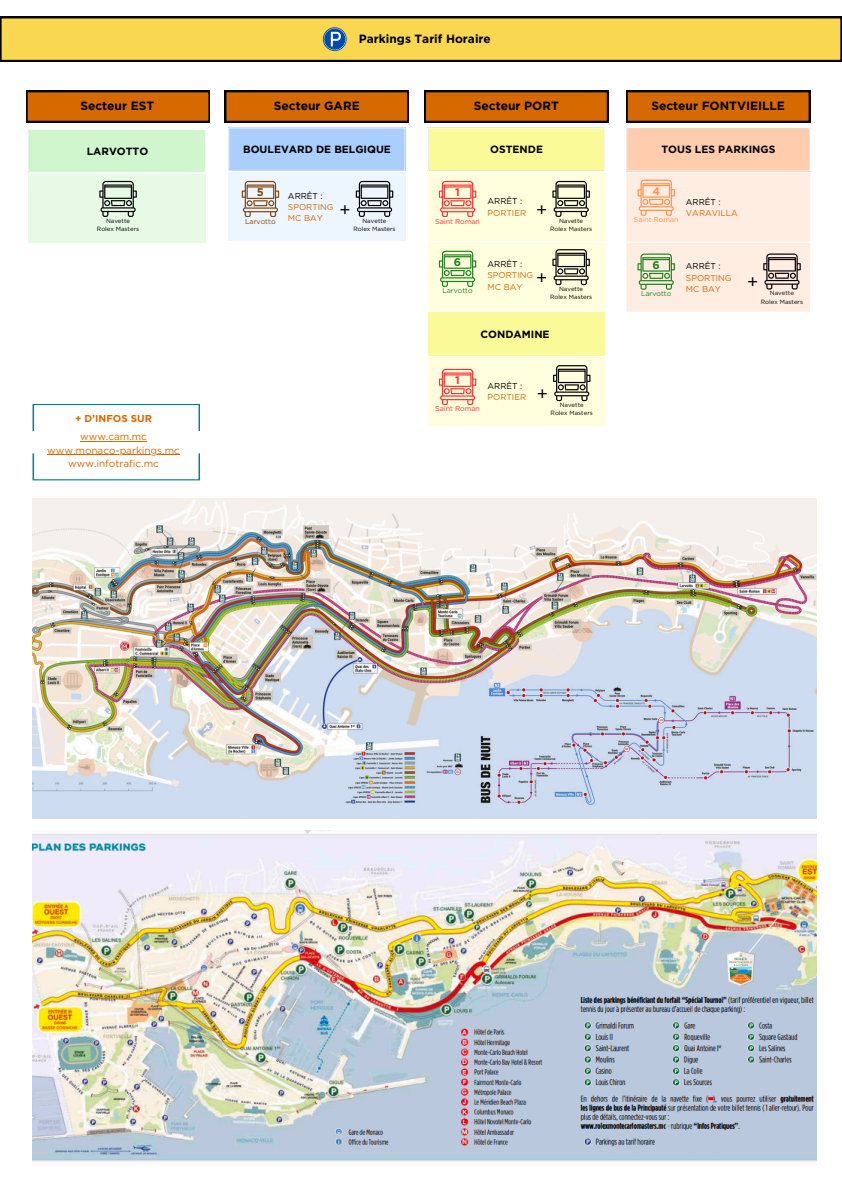
<style>
.page{position:relative;width:842px;height:1191px;background:#fff}
.page>*{position:absolute;margin:0;border:0;box-sizing:border-box;transform-origin:0 0}
.t1{font:18px "Gotham";color:#000}
.t2{font:700 12px "Gotham";color:#000}
.t3{font:700 11.9px "Gotham";color:#000}
.t4{font:700 11.1px "Gotham";color:#ff3131}
.t5{font:700 11.1px "Gotham";color:#1e841b}
.t6{font:700 11.1px "Gotham";color:#82450b}
.t7{font:700 11.1px "Gotham";color:#ff914d}
.t8{font:700 10.5px "Gotham";color:#000}
.t9{font:10px/13.5px "Gotham";color:#d66900;text-align:center}
.t10{font:700 10px "Gotham";color:#d66900}
.t11{font:8.5px "Gotham";color:#d66900}
.t12{font:8.5px "Gotham";color:#000}
.t13{font:7.1px "Gotham";color:#ff3131}
.t14{font:7.1px "Gotham";color:#1e841b}
.t15{font:7.1px "Gotham";color:#ff914d}
.t16{font:7.1px "Gotham";color:#82450b}
.t17{font:6.1px "Gotham";color:#000}
</style>
<div class="page">
<div style="left:29px;top:129px;width:177px;height:44px;background:#d0f6ce"></div>
<div style="left:29px;top:174px;width:177px;height:69px;background:#e6fae6"></div>
<hr style="left:29px;top:130px;width:1px;height:42px;background:#fff">
<hr style="left:205px;top:130px;width:1px;height:42px;background:#fff">
<hr style="left:29px;top:129px;width:177px;height:1px;background:#fff">
<hr style="left:29px;top:172px;width:177px;height:1px;background:#fff">
<svg style="left:99px;top:181px;width:38px;height:36px"></svg>
<svg style="left:26px;top:91px;width:184px;height:31px;background:#c05e00"></svg>
<div style="left:228px;top:127px;width:177px;height:44px;background:#aacefd"></div>
<div style="left:228px;top:172px;width:177px;height:69px;background:#edf5ff"></div>
<hr style="left:228px;top:128px;width:1px;height:42px;background:#fff">
<hr style="left:228px;top:127px;width:177px;height:1px;background:#fff">
<hr style="left:228px;top:170px;width:177px;height:1px;background:#fff">
<svg style="left:225px;top:91px;width:184px;height:31px;background:#c05e00"></svg>
<svg style="left:242px;top:181px;width:37px;height:36px"></svg>
<svg style="left:356px;top:181px;width:37px;height:36px"></svg>
<div style="left:428px;top:128px;width:177px;height:44px;background:#fafa99"></div>
<svg style="left:428px;top:172px;width:177px;height:254px;background:#fdfdcf"></svg>
<hr style="left:428px;top:128px;width:1px;height:42px;background:#fff">
<hr style="left:604px;top:128px;width:1px;height:42px;background:#fff">
<hr style="left:428px;top:170px;width:177px;height:1px;background:#fff">
<svg style="left:425px;top:91px;width:183px;height:31px;background:#c15e00"></svg>
<svg style="left:552px;top:181px;width:38px;height:36px"></svg>
<svg style="left:439px;top:181px;width:37px;height:36px"></svg>
<svg style="left:439px;top:369px;width:37px;height:36px"></svg>
<svg style="left:553px;top:365px;width:37px;height:36px"></svg>
<svg style="left:626px;top:91px;width:184px;height:31px;background:#c05e00"></svg>
<div style="left:626px;top:128px;width:184px;height:43px;background:#ffccad"></div>
<hr style="left:626px;top:128px;width:1px;height:43px;background:#fff">
<hr style="left:809px;top:128px;width:1px;height:43px;background:#fff">
<hr style="left:626px;top:128px;width:184px;height:1px;background:#fff">
<svg style="left:626px;top:173px;width:184px;height:139px;background:#f7e6d8"></svg>
<svg style="left:439px;top:251px;width:37px;height:36px"></svg>
<svg style="left:552px;top:249px;width:38px;height:36px"></svg>
<img style="left:33px;top:499px;width:783px;height:319px">
<img style="left:33px;top:830px;width:783px;height:332px">
<svg style="left:0;top:17px;width:842px;height:44px;background:#e7c84c"></svg>
<svg style="left:33px;top:404px;width:167px;height:27px"></svg>
<svg style="left:33px;top:453px;width:167px;height:27px"></svg>
<hr style="left:80px;top:441px;width:67px;height:1px;background:#d66900">
<hr style="left:47px;top:454px;width:133px;height:1px;background:#d66900">
<p class="t3" style="left:359px;top:31px;width:133px">Parkings Tarif Horaire</p>
<p class="t2" style="left:80px;top:99px;width:75px">Secteur EST</p>
<p class="t2" style="left:274px;top:99px;width:87px">Secteur GARE</p>
<h4 class="t2" style="left:474px;top:99px;width:86px">Secteur PORT</h4>
<p class="t2" style="left:651px;top:99px;width:135px">Secteur FONTVIEILLE</p>
<p class="t8" style="left:87px;top:145px;width:63px">LARVOTTO</p>
<h1 class="t17" style="left:106px;top:217px;width:26px">Navette</h1>
<h1 class="t17" style="left:97px;top:225px;width:44px">Rolex Masters</h1>
<p class="t8" style="left:243px;top:143px;width:149px">BOULEVARD DE BELGIQUE</p>
<p class="t12" style="left:288px;top:191px;width:36px">ARRÊT :</p>
<p class="t11" style="left:288px;top:202px;width:47px">SPORTING</p>
<p class="t16" style="left:245px;top:217px;width:32px">Larvotto</p>
<p class="t11" style="left:288px;top:213px;width:37px">MC BAY</p>
<h2 class="t6" style="left:257px;top:186px;width:8px">5</h2>
<p class="t1" style="left:340px;top:198px;width:13px">+</p>
<h3 class="t17" style="left:362px;top:217px;width:26px">Navette</h3>
<h1 class="t17" style="left:353px;top:225px;width:44px">Rolex Masters</h1>
<p class="t8" style="left:490px;top:143px;width:54px">OSTENDE</p>
<p class="t4" style="left:455px;top:186px;width:6px">1</p>
<p class="t13" style="left:435px;top:217px;width:46px">Saint Roman</p>
<p class="t12" style="left:487px;top:196px;width:36px">ARRÊT :</p>
<p class="t11" style="left:487px;top:207px;width:40px">PORTIER</p>
<p class="t1" style="left:536px;top:198px;width:13px">+</p>
<h1 class="t17" style="left:559px;top:217px;width:26px">Navette</h1>
<p class="t17" style="left:550px;top:225px;width:44px">Rolex Masters</p>
<p class="t8" style="left:661px;top:143px;width:115px">TOUS LES PARKINGS</p>
<p class="t7" style="left:652px;top:184px;width:9px">4</p>
<h4 class="t15" style="left:634px;top:215px;width:46px">Saint Roman</h4>
<p class="t12" style="left:686px;top:196px;width:36px">ARRÊT :</p>
<p class="t11" style="left:686px;top:208px;width:53px">VARAVILLA</p>
<p class="t10" style="left:75px;top:412px;width:78px">+ D’INFOS SUR</p>
<p class="t9" style="left:80px;top:430px;width:68px">www.cam.mc</p>
<p class="t9" style="left:47px;top:443px;width:134px">www.monaco-parkings.mc www.infotrafic.mc</p>
<p class="t5" style="left:454px;top:255px;width:9px">6</p>
<p class="t14" style="left:442px;top:286px;width:32px">Larvotto</p>
<p class="t12" style="left:487px;top:259px;width:36px">ARRÊT :</p>
<p class="t11" style="left:487px;top:270px;width:47px">SPORTING</p>
<h4 class="t11" style="left:487px;top:281px;width:37px">MC BAY</h4>
<h4 class="t5" style="left:652px;top:258px;width:9px">6</h4>
<p class="t12" style="left:686px;top:261px;width:36px">ARRÊT :</p>
<p class="t11" style="left:686px;top:272px;width:47px">SPORTING</p>
<p class="t11" style="left:686px;top:283px;width:37px">MC BAY</p>
<h1 class="t1" style="left:536px;top:266px;width:13px">+</h1>
<p class="t1" style="left:747px;top:271px;width:13px">+</p>
<p class="t17" style="left:559px;top:285px;width:26px">Navette</p>
<p class="t17" style="left:550px;top:293px;width:44px">Rolex Masters</p>
<p class="t17" style="left:770px;top:289px;width:26px">Navette</p>
<p class="t17" style="left:761px;top:298px;width:44px">Rolex Masters</p>
<p class="t14" style="left:641px;top:289px;width:32px">Larvotto</p>
<p class="t8" style="left:480px;top:327px;width:71px">CONDAMINE</p>
<p class="t4" style="left:455px;top:373px;width:6px">1</p>
<p class="t13" style="left:435px;top:404px;width:46px">Saint Roman</p>
<p class="t12" style="left:487px;top:381px;width:36px">ARRÊT :</p>
<p class="t11" style="left:487px;top:392px;width:40px">PORTIER</p>
<p class="t1" style="left:537px;top:382px;width:13px">+</p>
<p class="t17" style="left:560px;top:401px;width:26px">Navette</p>
<p class="t17" style="left:551px;top:409px;width:44px">Rolex Masters</p>
</div>
